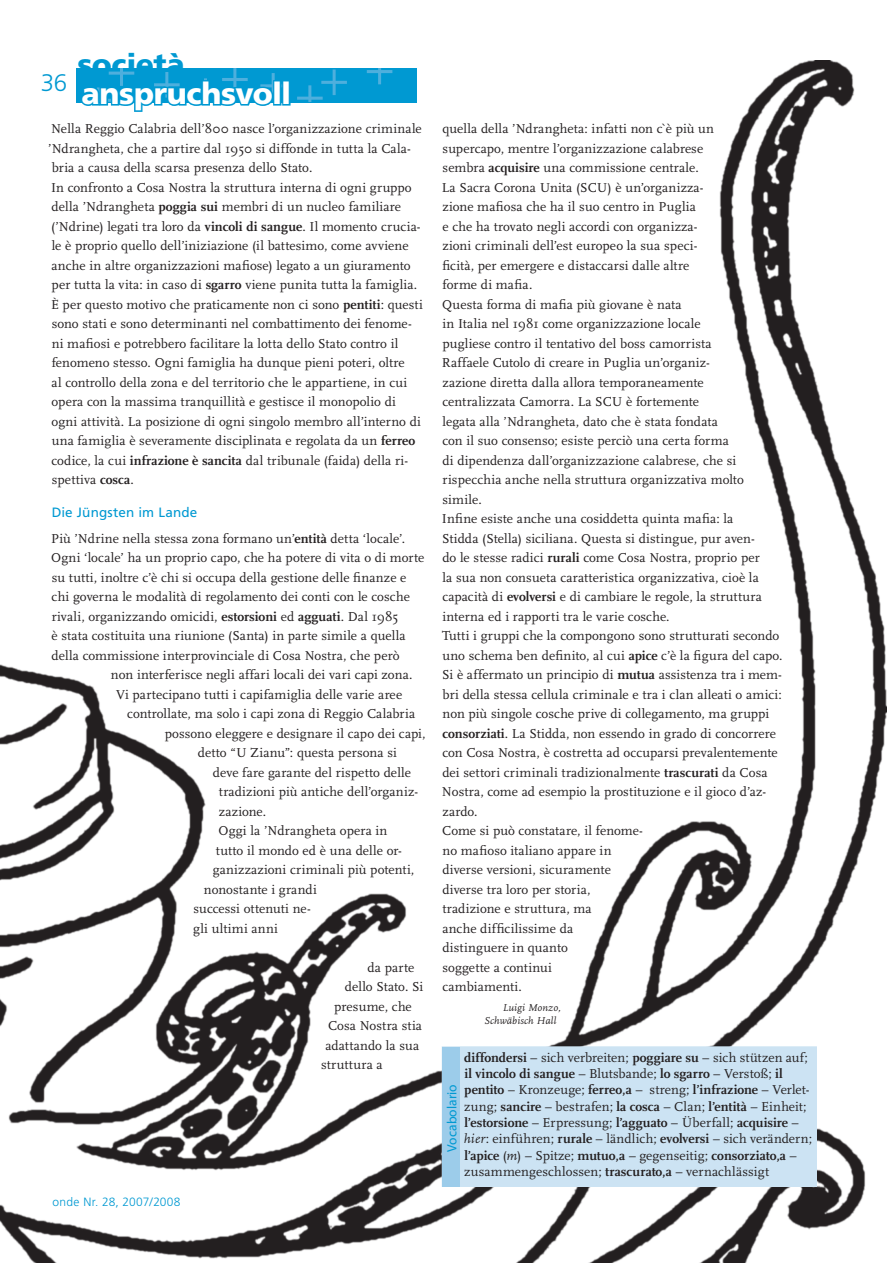
<style>
.page{position:relative;width:893px;height:1263px;background:#fff}
.page>*{position:absolute;margin:0;border:0;box-sizing:border-box;transform-origin:0 0}
.Rubrik_rechts{font:900 30px "Frutiger";letter-spacing:-.01em;color:#fff}
.Rubrik_links{font:900 30px "Frutiger";letter-spacing:-.015em;color:#0099d2}
.Seitenzahl_links{font:300 24px "Frutiger";color:#0099d2}
.Fließtext{font:13.5px/19.5px "Scala";letter-spacing:.005em;color:#231f20}
.t1{font:700 13.5px/16.2px "Scala Serif";color:#231f20}
.Zwischenüberschrift{font:13.5px "Frutiger";letter-spacing:.01em;color:#0099d2}
.Vocabolario{font:13.5px "Myriad Pro";letter-spacing:.005em;color:#0099d2}
.Fließtext-2{font:13.5px "Scala";letter-spacing:.025em;color:#231f20}
.t2{font:300 12px "Frutiger";letter-spacing:.025em;color:#0099d2}
.Autor_Übersetzer{font:italic 10.5px/12.6px "Scala";letter-spacing:.015em;color:#231f20}
.s1{font-family:"Scala Serif";font-weight:700}
.s2{font-family:"Scala";font-weight:400}
.s3{font-style:italic}
.s4{font-family:"Scala";font-weight:400;font-style:italic}
</style>
<div class="page">
<img style="left:0;top:61px;width:887px;height:1202px">
<div style="left:442px;top:1047px;width:374px;height:139px;background:#cce3f3"></div>
<div style="left:442px;top:1047px;width:17px;height:139px;background:#9cccea"></div>
<div style="left:77px;top:68px;width:340px;height:34px;background:#0099d2"></div>
<svg style="left:297px;top:70px;width:50px;height:32px"></svg>
<svg style="left:367px;top:68px;width:25px;height:16px"></svg>
<svg style="left:79px;top:68px;width:207px;height:53px"></svg>
<div style="left:273px;top:80px;width:8px;height:26px;border:3px solid #0099d2"></div>
<div style="left:282px;top:80px;width:9px;height:26px;border:3px solid #0099d2"></div>
<p class="Rubrik_links" style="left:77px;top:46px;width:109px">società</p>
<p class="Seitenzahl_links" style="left:41px;top:69px;width:28px">36</p>
<p class="Fließtext" style="left:48px;top:119px;width:375px">Nella Reggio Calabria dell’800 nasce l’organizzazione criminale ’Ndrangheta, che a partire dal 1950 si diffonde in tutta la Cala&shy;bria a causa della scarsa presenza dello Stato.</p>
<p class="Fließtext" style="left:51px;top:178px;width:373px">In confronto a Cosa Nostra la struttura interna di ogni gruppo della ’Ndrangheta <span class="s1">poggia sui</span> membri di un nucleo familiare (’Ndrine) legati tra loro da <span class="s1">vincoli di sangue</span>. Il momento crucia&shy;le è proprio quello dell’iniziazione (il battesimo, come avviene anche in altre organizzazioni mafiose) legato a un giuramento per tutta la vita: in caso di <span class="s1">sgarro</span> viene punita tutta la famiglia.<br>È per questo motivo che praticamente non ci sono <span class="s1">pentiti</span>: questi sono stati e sono determinanti nel combattimento dei fenome&shy;ni mafiosi e potrebbero facilitare la lotta dello Stato contro il fenomeno stesso. Ogni famiglia ha dunque pieni poteri, oltre<br>al controllo della zona e del territorio che le appartiene, in cui opera con la massima tranquillità e gestisce il monopolio di ogni attività. La posizione di ogni singolo membro all’interno di una famiglia è severamente disciplinata e regolata da un <span class="s1">ferreo </span>codice, la cui <span class="s1">infrazione è sancita</span> dal tribunale (faida) della ri&shy;spettiva <span class="s1">cosca</span>.</p>
<p class="Zwischenüberschrift" style="left:52px;top:505px;width:147px">Die Jüngsten im Lande</p>
<p class="Fließtext" style="left:51px;top:529px;width:356px">Più ’Ndrine nella stessa zona formano un’<span class="s1">entità</span> detta ‘locale’.</p>
<p class="Fließtext" style="left:51px;top:548px;width:375px">Ogni ‘locale’ ha un proprio capo, che ha potere di vita o di morte</p>
<p class="Fließtext" style="left:52px;top:568px;width:356px">su tutti, inoltre c’è chi si occupa della gestione delle finanze e</p>
<p class="Fließtext" style="left:52px;top:587px;width:360px">chi governa le modalità di regolamento dei conti con le cosche</p>
<p class="Fließtext" style="left:52px;top:607px;width:348px">rivali, organizzando omicidi, <span class="s1">estorsioni</span> ed <span class="s1">agguati</span>. Dal 1985</p>
<p class="Fließtext" style="left:52px;top:626px;width:356px">è stata costituita una riunione (Santa) in parte simile a quella</p>
<p class="Fließtext" style="left:52px;top:646px;width:349px">della commissione interprovinciale di Cosa Nostra, che però</p>
<p class="Fließtext" style="left:111px;top:665px;width:303px">non interferisce negli affari locali dei vari capi zona.</p>
<p class="Fließtext" style="left:116px;top:685px;width:288px">Vi partecipano tutti i capifamiglia delle varie aree</p>
<p class="Fließtext" style="left:127px;top:704px;width:289px">controllate, ma solo i capi zona di Reggio Calabria</p>
<p class="Fließtext" style="left:165px;top:724px;width:262px">possono eleggere e designare il capo dei capi,</p>
<p class="Fließtext" style="left:198px;top:743px;width:201px">detto “U Zianu”: questa persona si</p>
<p class="Fließtext" style="left:213px;top:763px;width:200px">deve fare garante del rispetto delle</p>
<p class="Fließtext" style="left:219px;top:782px;width:201px">tradizioni più antiche dell’organiz-</p>
<p class="Fließtext" style="left:219px;top:802px;width:49px">zazione.</p>
<p class="Fließtext" style="left:219px;top:821px;width:170px">Oggi la ’Ndrangheta opera in</p>
<p class="Fließtext" style="left:216px;top:841px;width:187px">tutto il mondo ed è una delle or-</p>
<p class="Fließtext" style="left:213px;top:860px;width:203px">ganizzazioni criminali più potenti,</p>
<p class="Fließtext" style="left:204px;top:880px;width:114px">nonostante i grandi</p>
<p class="Fließtext" style="left:193px;top:899px;width:119px">successi ottenuti ne-</p>
<p class="Fließtext" style="left:193px;top:919px;width:86px">gli ultimi anni</p>
<p class="Fließtext" style="left:367px;top:958px;width:49px">da parte</p>
<p class="Fließtext" style="left:345px;top:977px;width:80px">dello Stato. Si</p>
<p class="Fließtext" style="left:334px;top:997px;width:79px">presume, che</p>
<p class="Fließtext" style="left:328px;top:1016px;width:96px">Cosa Nostra stia</p>
<p class="Fließtext" style="left:325px;top:1036px;width:95px">adattando la sua</p>
<p class="Fließtext-2" style="left:321px;top:1058px;width:63px">struttura a</p>
<p class="Rubrik_rechts" style="left:82px;top:75px;width:211px">anspruchsvoll</p>
<p class="t2" style="left:53px;top:1195px;width:130px">onde Nr. 28, 2007/2008</p>
<p class="Fließtext" style="left:442px;top:119px;width:273px">quella della ’Ndrangheta: infatti non c`è più un supercapo, mentre l’organizzazione calabrese sembra <span class="s1">acquisire</span> una commissione centrale.</p>
<p class="Fließtext" style="left:442px;top:178px;width:263px">La Sacra Corona Unita (SCU) è un’organizza&shy;zione mafiosa che ha il suo centro in Puglia e che ha trovato negli accordi con organizza&shy;zioni criminali dell’est europeo la sua speci&shy;ficità, per emergere e distaccarsi dalle altre forme di mafia.</p>
<p class="Fließtext" style="left:442px;top:295px;width:303px">Questa forma di mafia più giovane è nata<br>in Italia nel 1981 come organizzazione locale pugliese contro il tentativo del boss camorrista Raffaele Cutolo di creare in Puglia un’organiz&shy;zazione diretta dalla allora temporaneamente centralizzata Camorra. La SCU è fortemente<br>legata alla ’Ndrangheta, dato che è stata fondata<br>con il suo consenso; esiste perciò una certa forma<br>di dipendenza dall’organizzazione calabrese, che si rispecchia anche nella struttura organizzativa molto simile.</p>
<p class="Fließtext" style="left:442px;top:509px;width:321px">Infine esiste anche una cosiddetta quinta mafia: la Stidda (Stella) siciliana. Questa si distingue, pur aven&shy;do le stesse radici <span class="s1">rurali</span> come Cosa Nostra, proprio per la sua non consueta caratteristica organizzativa, cioè la capacità di <span class="s1">evolversi</span> e di cambiare le regole, la struttura interna ed i rapporti tra le varie cosche.</p>
<p class="Fließtext" style="left:442px;top:626px;width:342px">Tutti i gruppi che la compongono sono strutturati secondo uno schema ben definito, al cui <span class="s1">apice</span> c’è la figura del capo.<br>Si è affermato un principio di <span class="s1">mutua</span> assistenza tra i mem&shy;bri della stessa cellula criminale e tra i clan alleati o amici: non più singole cosche prive di collegamento, ma gruppi <span class="s1">consorziati</span>. La Stidda, non essendo in grado di concorrere con Cosa Nostra, è costretta ad occuparsi prevalentemente dei settori criminali tradizionalmente <span class="s1">trascurati</span> da Cosa Nostra, come ad esempio la prostituzione e il gioco d’az&shy;zardo.</p>
<p class="Fließtext" style="left:442px;top:821px;width:202px">Come si può constatare, il fenome&shy;no mafioso italiano appare in diverse versioni, sicuramente diverse tra loro per storia, tradizione e struttura, ma<br>anche difficilissime da<br>distinguere in quanto<br>soggette a continui<br>cambiamenti.</p>
<p class="Autor_Übersetzer" style="left:484px;top:1002px;width:78px;text-indent:19px">Luigi Monzo,<br>Schwäbisch Hall</p>
<p class="Fließtext" style="left:464px;top:1048px;width:345px"><span class="s1">diffondersi</span> – sich verbreiten; <span class="s1">poggiare su</span> – sich stützen auf;</p>
<p class="t1" style="left:464px;top:1066px;width:347px">il vincolo di sangue <span class="s2">– Blutsbande;</span> lo sgarro <span class="s2">– Verstoß;</span> il pentito <span class="s2">– Kronzeuge;</span> ferreo,a <span class="s2">– streng;</span> l’infrazione <span class="s2">– Verlet-</span></p>
<p class="Fließtext" style="left:464px;top:1097px;width:344px">zung; <span class="s1">sancire</span> – bestrafen; <span class="s1">la cosca</span> – Clan; <span class="s1">l’entità</span> – Einheit;</p>
<p class="t1" style="left:464px;top:1114px;width:336px">l’estorsione <span class="s2">– Erpressung;</span> l’agguato <span class="s2">– Überfall;</span> acquisire <span class="s2">–</span></p>
<p class="Fließtext" style="left:464px;top:1129px;width:350px"><span class="s3">hier</span>: einführen; <span class="s1">rurale</span> – ländlich; <span class="s1">evolversi</span> – sich verändern;</p>
<p class="t1" style="left:464px;top:1147px;width:334px">l’apice <span class="s2">(</span><span class="s4">m</span><span class="s2">) – Spitze;</span> mutuo,a <span class="s2">– gegenseitig;</span> consorziato,a <span class="s2">–</span></p>
<p class="Fließtext" style="left:464px;top:1162px;width:306px">zusammengeschlossen; <span class="s1">trascurato,a</span> – vernachlässigt</p>
<p class="Vocabolario" style="left:444px;top:1152px;width:69px;rotate:-90deg">Vocabolario</p>
</div>
